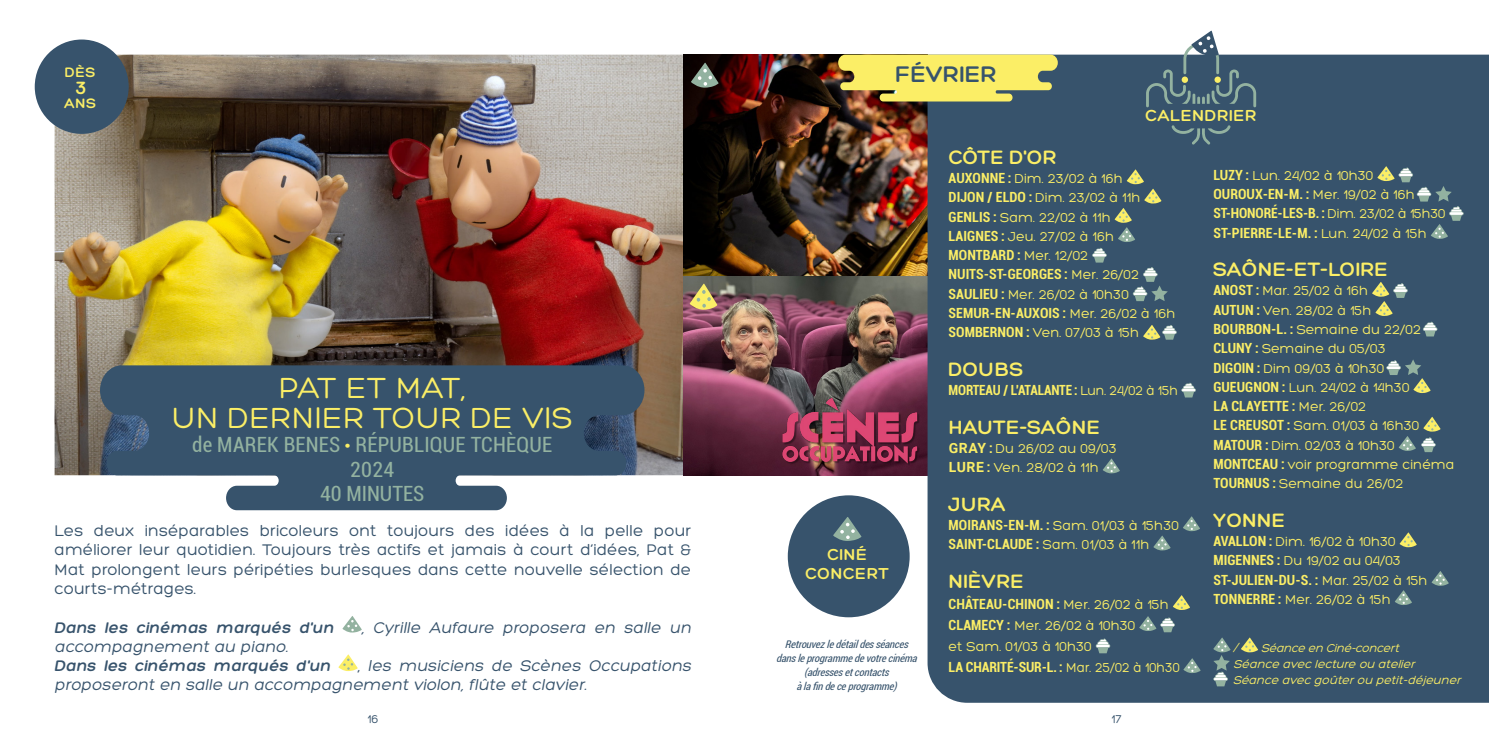
<style>
.page{position:relative;width:1489px;height:745px;background:#fff}
.page>*{position:absolute;margin:0;border:0;box-sizing:border-box;transform-origin:0 0}
.t1{font:31.5px "Hero";letter-spacing:.02em;color:#fbee66}
.t2{font:300 24.5px "Hero";color:#37536c}
.t3{font:300 21px "Hero";letter-spacing:.01em;color:#fbee66}
.t4{font:condensed 21px/24.5px "Roboto";letter-spacing:.01em;color:#93b2a0;text-align:center}
.t5{font:300 19.25px "Hero";color:#fbee66}
.t6{font:300 17.32px "Hero";letter-spacing:.03em;color:#fbee66}
.t7{font:300 17.15px "Hero";letter-spacing:.03em;color:#fbee66}
.t8{font:16.62px/19.2px "Hero";letter-spacing:.01em;color:#37536c;text-align:justify}
.t9{font:italic 16.62px/19.2px "Hero";color:#37536c}
.t10{font:italic 300 16.62px "Hero";color:#37536c}
.t11{font:300 14.88px "Hero";letter-spacing:.04em;color:#fbee66}
.t12{font:14px "Hero";letter-spacing:.005em;color:#fbee66}
.t13{font:700 condensed 14px "Roboto";letter-spacing:.005em;color:#fbee66}
.t14{font:700 condensed 14px "Roboto";letter-spacing:.005em;color:#fbee66;scale:.95 1}
.t15{font:italic 12.25px "Hero";color:#fbee66}
.t16{font:12.25px "Hero";color:#37536c}
.t17{font:italic condensed 10.5px "Roboto";color:#37536c}
.s1{font-family:"Hero";font-weight:300;font-stretch:normal;color:#fbee66}
.s2{font-style:normal}
.s3{font-family:"Roboto";font-weight:700;font-stretch:condensed}
.s4{font-family:"Hero";font-weight:400;font-stretch:normal}
.s5{font-family:"Roboto";font-weight:700}
</style>
<div class="page">
<img style="left:55px;top:55px;width:628px;height:420px">
<img style="left:683px;top:55px;width:244px;height:221px">
<img style="left:683px;top:276px;width:244px;height:199px">
<img style="left:780px;top:388px;width:139px;height:77px">
<div style="left:927px;top:55px;width:561px;height:647px;background:#37536c"></div>
<svg style="left:100px;top:365px;width:544px;height:145px;fill:#37536c"></svg>
<svg style="left:342px;top:616px;width:20px;height:16px"></svg>
<svg style="left:338px;top:654px;width:20px;height:16px"></svg>
<div style="left:35px;top:39px;width:94px;height:95px;background:#37536c;border-radius:50%"></div>
<div style="left:1124px;top:104px;width:153px;height:24px;background:#37536c"></div>
<svg style="left:1171px;top:125px;width:59px;height:19px"></svg>
<svg style="left:1145px;top:31px;width:111px;height:76px"></svg>
<svg style="left:838px;top:55px;width:219px;height:46px"></svg>
<svg style="left:689px;top:283px;width:28px;height:26px"></svg>
<svg style="left:691px;top:63px;width:27px;height:25px"></svg>
<div style="left:787px;top:495px;width:122px;height:122px;background:#37536c;border-radius:50%"></div>
<svg style="left:833px;top:517px;width:28px;height:23px"></svg>
<svg style="left:1114px;top:169px;width:47px;height:73px"></svg>
<svg style="left:1092px;top:247px;width:14px;height:15px"></svg>
<svg style="left:1132px;top:267px;width:35px;height:34px"></svg>
<svg style="left:1143px;top:324px;width:33px;height:15px"></svg>
<svg style="left:1181px;top:382px;width:14px;height:15px"></svg>
<svg style="left:1102px;top:458px;width:17px;height:15px"></svg>
<svg style="left:1182px;top:516px;width:17px;height:15px"></svg>
<svg style="left:1153px;top:535px;width:17px;height:15px"></svg>
<svg style="left:1172px;top:595px;width:17px;height:14px"></svg>
<svg style="left:1139px;top:616px;width:35px;height:16px"></svg>
<svg style="left:1095px;top:638px;width:15px;height:15px"></svg>
<svg style="left:1183px;top:658px;width:17px;height:14px"></svg>
<svg style="left:1377px;top:166px;width:86px;height:73px"></svg>
<svg style="left:1371px;top:282px;width:36px;height:34px"></svg>
<svg style="left:1422px;top:321px;width:15px;height:15px"></svg>
<svg style="left:1386px;top:359px;width:44px;height:34px"></svg>
<svg style="left:1398px;top:416px;width:42px;height:36px"></svg>
<svg style="left:1399px;top:532px;width:17px;height:15px"></svg>
<svg style="left:1431px;top:570px;width:17px;height:15px"></svg>
<svg style="left:1394px;top:590px;width:17px;height:14px"></svg>
<svg style="left:1240px;top:637px;width:17px;height:15px"></svg>
<svg style="left:1213px;top:637px;width:17px;height:49px"></svg>
<p class="t11" style="left:65px;top:64px;width:32px">DÈS</p>
<p class="t5" style="left:76px;top:78px;width:12px">3</p>
<p class="t11" style="left:65px;top:95px;width:33px">ANS</p>
<p class="t1" style="left:279px;top:371px;width:188px">PAT ET MAT,</p>
<p class="t1" style="left:172px;top:401px;width:402px">UN DERNIER TOUR DE VIS</p>
<p class="t4" style="left:192px;top:431px;width:362px">de MAREK BENES <span class="s1">•</span> RÉPUBLIQUE TCHÈQUE</p>
<p class="t4" style="left:320px;top:456px;width:106px">2024<br>40 MINUTES</p>
<p class="t8" style="left:55px;top:521px;width:638px">Les deux inséparables bricoleurs ont toujours des idées à la pelle pour améliorer leur quotidien. Toujours très actifs et jamais à court d’idées, Pat &amp; Mat prolongent leurs péripéties burlesques dans cette nouvelle sélection de courts-métrages.</p>
<p class="t10" style="left:55px;top:618px;width:284px">Dans les cinémas marqués d'un</p>
<p class="t9" style="left:362px;top:617px;width:334px">, Cyrille Aufaure proposera en salle un</p>
<p class="t9" style="left:55px;top:636px;width:238px">accompagnement au piano.</p>
<p class="t10" style="left:55px;top:656px;width:281px">Dans les cinémas marqués d'un</p>
<p class="t9" style="left:55px;top:655px;width:641px;text-indent:303px"><span class="s2">,</span> les musiciens de Scènes Occupations proposeront en salle un accompagnement violon, flûte et clavier.</p>
<p class="t2" style="left:895px;top:61px;width:103px">FÉVRIER</p>
<p class="t6" style="left:1145px;top:106px;width:112px">CALENDRIER</p>
<p class="t7" style="left:827px;top:544px;width:41px">CINÉ</p>
<p class="t7" style="left:805px;top:564px;width:85px">CONCERT</p>
<p class="t17" style="left:784px;top:637px;width:128px">Retrouvezledétaildesséances</p>
<p class="t17" style="left:776px;top:651px;width:146px">dansleprogrammedevotrecinéma</p>
<p class="t17" style="left:804px;top:665px;width:89px">(adressesetcontacts</p>
<p class="t17" style="left:796px;top:679px;width:105px">àlafindeceprogramme)</p>
<p class="t3" style="left:948px;top:146px;width:109px">CÔTE D'OR</p>
<p class="t12" style="left:948px;top:171px;width:176px"><span class="s3">AUXONNE :</span> Dim. 23/02 à 16h</p>
<p class="t12" style="left:948px;top:190px;width:193px"><span class="s3">DIJON / ELDO :</span> Dim. 23/02 à 11h</p>
<p class="t12" style="left:948px;top:210px;width:164px"><span class="s3">GENLIS :</span> Sam. 22/02 à 11h</p>
<p class="t12" style="left:948px;top:229px;width:167px"><span class="s3">LAIGNES :</span> Jeu. 27/02 à 16h</p>
<p class="t13" style="left:948px;top:245px;width:141px">MONTBARD : <span class="s4">Mer. 12/02</span></p>
<p class="t13" style="left:948px;top:264px;width:192px">NUITS-ST-GEORGES : <span class="s4">Mer. 26/02</span></p>
<p class="t12" style="left:948px;top:287px;width:182px"><span class="s3">SAULIEU :</span> Mer. 26/02 à 10h30</p>
<p class="t13" style="left:948px;top:303px;width:228px">SEMUR-EN-AUXOIS : <span class="s4">Mer. 26/02 à 16h</span></p>
<p class="t12" style="left:948px;top:325px;width:192px"><span class="s3">SOMBERNON :</span> Ven. 07/03 à 15h</p>
<p class="t3" style="left:948px;top:357px;width:76px">DOUBS</p>
<p class="t14" style="left:948px;top:380px;width:243px">MORTEAU / L'ATALANTE : <span class="s4">Lun. 24/02 à 15h</span></p>
<p class="t3" style="left:948px;top:415px;width:153px">HAUTE-SAÔNE</p>
<p class="t12" style="left:948px;top:441px;width:169px"><span class="s5">GRAY</span> <span class="s3">:</span> Du 26/02 au 09/03</p>
<p class="t12" style="left:948px;top:460px;width:151px"><span class="s5">LURE</span> <span class="s3">:</span> Ven. 28/02 à 11h</p>
<p class="t3" style="left:948px;top:492px;width:59px">JURA</p>
<p class="t12" style="left:948px;top:518px;width:232px"><span class="s3">MOIRANS-EN-M. :</span> Sam. 01/03 à 15h30</p>
<p class="t13" style="left:948px;top:534px;width:202px">SAINT-CLAUDE : <span class="s4">Sam. 01/03 à 11h</span></p>
<p class="t3" style="left:948px;top:569px;width:77px">NIÈVRE</p>
<p class="t13" style="left:948px;top:593px;width:222px">CHÂTEAU-CHINON : <span class="s4">Mer. 26/02 à 15h</span></p>
<p class="t12" style="left:948px;top:617px;width:188px"><span class="s3">CLAMECY :</span> Mer. 26/02 à 10h30</p>
<p class="t12" style="left:948px;top:638px;width:145px">et Sam. 01/03 à 10h30</p>
<p class="t13" style="left:948px;top:656px;width:233px">LA CHARITÉ-SUR-L. : <span class="s4">Mar. 25/02 à 10h30</span></p>
<p class="t12" style="left:1213px;top:168px;width:162px"><span class="s3">LUZY :</span> Lun. 24/02 à 10h30</p>
<p class="t13" style="left:1213px;top:184px;width:203px">OUROUX-EN-M. : <span class="s4">Mer. 19/02 à 16h</span></p>
<p class="t13" style="left:1213px;top:203px;width:234px">ST-HONORÉ-LES-B. : <span class="s4">Dim. 23/02 à 15h30</span></p>
<p class="t13" style="left:1213px;top:223px;width:215px">ST-PIERRE-LE-M. : <span class="s4">Lun. 24/02 à 15h</span></p>
<p class="t3" style="left:1213px;top:258px;width:176px">SAÔNE-ET-LOIRE</p>
<p class="t12" style="left:1213px;top:283px;width:156px"><span class="s3">ANOST :</span> Mar. 25/02 à 16h</p>
<p class="t12" style="left:1213px;top:303px;width:160px"><span class="s3">AUTUN :</span> Ven. 28/02 à 15h</p>
<p class="t12" style="left:1213px;top:322px;width:209px"><span class="s3">BOURBON-L. :</span> Semaine du 22/02</p>
<p class="t12" style="left:1213px;top:341px;width:174px"><span class="s3">CLUNY :</span> Semaine du 05/03</p>
<p class="t12" style="left:1213px;top:360px;width:172px"><span class="s3">DIGOIN :</span> Dim 09/03 à 10h30</p>
<p class="t12" style="left:1213px;top:380px;width:198px"><span class="s3">GUEUGNON :</span> Lun. 24/02 à 14h30</p>
<p class="t13" style="left:1213px;top:396px;width:154px">LA CLAYETTE : <span class="s4">Mer. 26/02</span></p>
<p class="t12" style="left:1213px;top:418px;width:207px"><span class="s3">LE CREUSOT :</span> Sam. 01/03 à 16h30</p>
<p class="t12" style="left:1213px;top:437px;width:183px"><span class="s3">MATOUR :</span> Dim. 02/03 à 10h30</p>
<p class="t12" style="left:1213px;top:457px;width:242px"><span class="s3">MONTCEAU :</span> voir programme cinéma</p>
<p class="t12" style="left:1213px;top:476px;width:191px"><span class="s3">TOURNUS :</span> Semaine du 26/02</p>
<p class="t3" style="left:1213px;top:508px;width:73px">YONNE</p>
<p class="t12" style="left:1213px;top:534px;width:184px"><span class="s3">AVALLON :</span> Dim. 16/02 à 10h30</p>
<p class="t12" style="left:1213px;top:553px;width:189px"><span class="s3">MIGENNES :</span> Du 19/02 au 04/03</p>
<p class="t13" style="left:1213px;top:569px;width:216px">ST-JULIEN-DU-S. : <span class="s4">Mar. 25/02 à 15h</span></p>
<p class="t12" style="left:1213px;top:591px;width:179px"><span class="s3">TONNERRE :</span> Mer. 26/02 à 15h</p>
<p class="t15" style="left:1233px;top:640px;width:6px">/</p>
<p class="t15" style="left:1260px;top:641px;width:143px">Séance en Ciné-concert</p>
<p class="t15" style="left:1233px;top:657px;width:186px">Séance avec lecture ou atelier</p>
<p class="t15" style="left:1232px;top:673px;width:232px">Séance avec goûterou petit-déjeuner</p>
<p class="t16" style="left:367px;top:712px;width:12px">16</p>
<p class="t16" style="left:1111px;top:712px;width:12px">17</p>
</div>
